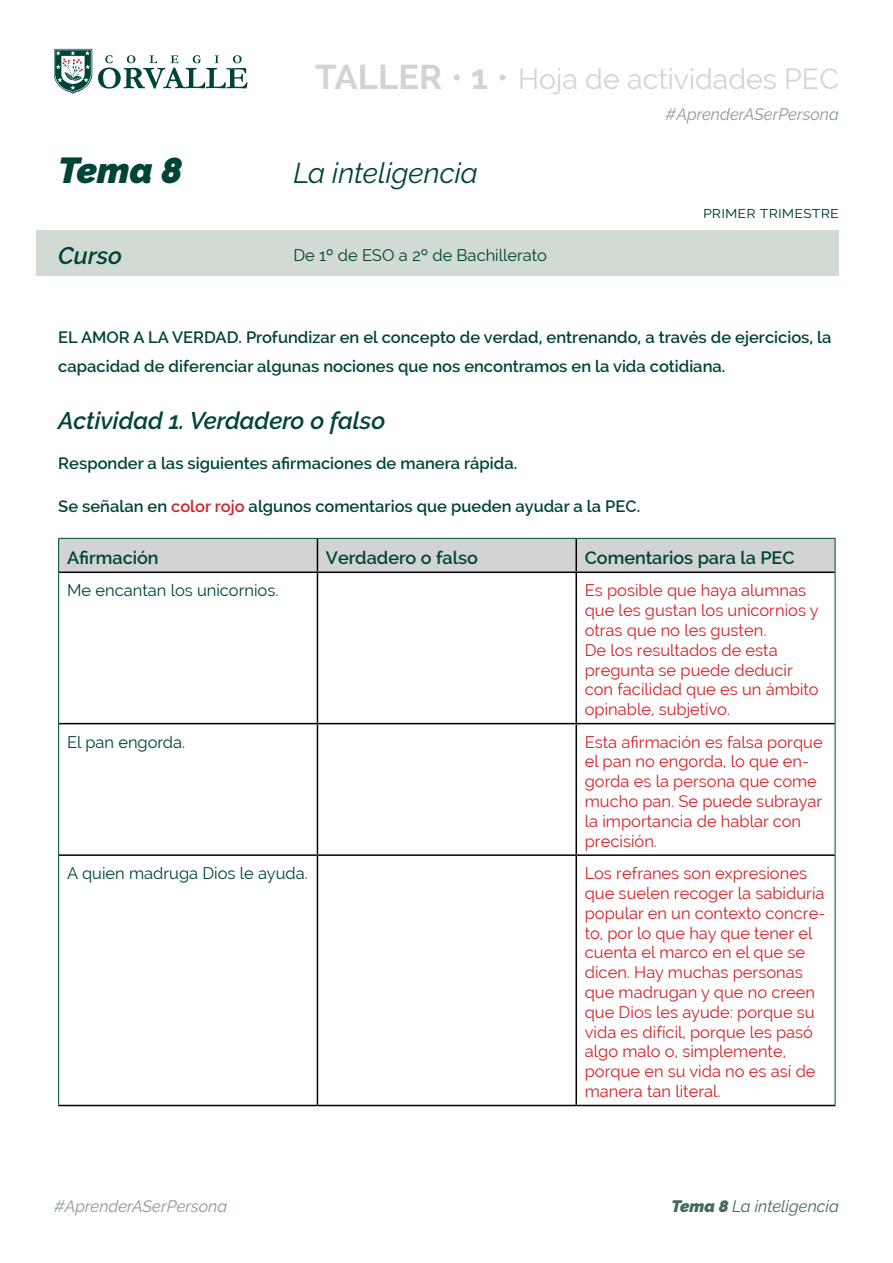
<style>
.page{position:relative;width:893px;height:1263px;background:#fff}
.page>*{position:absolute;margin:0;border:0;box-sizing:border-box;transform-origin:0 0}
.t1{font:italic 900 36px "Raleway";color:#004337}
.t2{font:28.5px "Raleway";color:#d2d3d3}
.t3{font:italic 28.5px "Raleway";color:#004337}
.t4{font:italic 600 24px "Raleway";color:#004337}
.t5{font:600 18px "Raleway";color:#004338}
.t6{font:16.5px/19.8px "Raleway";color:#d22229}
.t7{font:600 16.5px/28.8px "Raleway";color:#004337}
.t8{font:16.5px "Raleway";color:#004338}
.t9{font:16.5px "Raleway";color:#004337}
.t10{font:italic 16.5px "Raleway";color:#879a94}
.t11{font:italic 16.5px "Raleway";color:#45685f}
.s1{font-weight:700;font-size:34.5px}
.s2{font-size:34.5px}
.s3{color:#d22229}
.s4{font-weight:900}
</style>
<div class="page">
<svg style="left:98px;top:55px;width:150px;height:34px"></svg>
<svg style="left:54px;top:49px;width:38px;height:45px"></svg>
<div style="left:37px;top:230px;width:802px;height:46px;background:#d2dad4"></div>
<div style="left:59px;top:539px;width:776px;height:32px;background:#d2d3d3"></div>
<hr style="left:317px;top:539px;width:1px;height:32px;background:#000">
<hr style="left:575px;top:539px;width:2px;height:32px;background:#000">
<hr style="left:59px;top:571px;width:258px;height:2px;background:#000">
<hr style="left:317px;top:571px;width:259px;height:2px;background:#000">
<hr style="left:317px;top:573px;width:1px;height:150px;background:#000">
<hr style="left:576px;top:571px;width:259px;height:2px;background:#000">
<hr style="left:575px;top:573px;width:2px;height:150px;background:#000">
<hr style="left:59px;top:723px;width:258px;height:1px;background:#000">
<hr style="left:317px;top:723px;width:259px;height:1px;background:#000">
<hr style="left:317px;top:724px;width:1px;height:130px;background:#000">
<hr style="left:576px;top:723px;width:259px;height:1px;background:#000">
<hr style="left:575px;top:724px;width:2px;height:130px;background:#000">
<hr style="left:59px;top:854px;width:258px;height:2px;background:#000">
<hr style="left:317px;top:854px;width:259px;height:2px;background:#000">
<hr style="left:317px;top:856px;width:1px;height:249px;background:#000">
<hr style="left:576px;top:854px;width:259px;height:2px;background:#000">
<hr style="left:575px;top:856px;width:2px;height:249px;background:#000">
<hr style="left:58px;top:1105px;width:259px;height:1px;background:#000">
<hr style="left:317px;top:1105px;width:259px;height:1px;background:#000">
<hr style="left:576px;top:1105px;width:259px;height:1px;background:#000">
<hr style="left:58px;top:538px;width:259px;height:1px;background:#004338">
<hr style="left:58px;top:539px;width:1px;height:33px;background:#004338">
<hr style="left:317px;top:538px;width:259px;height:1px;background:#004338">
<hr style="left:576px;top:538px;width:259px;height:1px;background:#004338">
<hr style="left:835px;top:539px;width:1px;height:33px;background:#004338">
<hr style="left:58px;top:572px;width:1px;height:152px;background:#004338">
<hr style="left:835px;top:572px;width:1px;height:152px;background:#004338">
<hr style="left:58px;top:724px;width:1px;height:131px;background:#004338">
<hr style="left:835px;top:724px;width:1px;height:131px;background:#004338">
<hr style="left:58px;top:855px;width:1px;height:250px;background:#004338">
<hr style="left:835px;top:855px;width:1px;height:250px;background:#004338">
<h2 class="t2" style="left:315px;top:63px;width:525px"><span class="s1">TALLER</span> <span class="s2">•</span> <span class="s1">1</span> <span class="s2">•</span> Hoja de actividades PEC</h2>
<h1 class="t1" style="left:58px;top:149px;width:126px">Tema 8</h1>
<h3 class="t4" style="left:58px;top:242px;width:65px">Curso</h3>
<h2 class="t3" style="left:293px;top:156px;width:186px">La inteligencia</h2>
<p class="t9" style="left:293px;top:245px;width:255px">De 1º de ESO a 2º de Bachillerato</p>
<p class="t10" style="left:666px;top:104px;width:175px">#AprenderASerPersona</p>
<p class="t9" style="left:703px;top:202px;width:137px">primer trimestre</p>
<p class="t7" style="left:58px;top:323px;width:775px">EL AMOR A LA VERDAD. Profundizar en el concepto de verdad, entrenando, a través de ejercicios, la capacidad de diferenciar algunas nociones que nos encontramos en la vida cotidiana.</p>
<h3 class="t4" style="left:58px;top:407px;width:329px">Actividad 1. Verdadero o falso</h3>
<p class="t7" style="left:58px;top:449px;width:461px">Responder a las siguientes afirmaciones de manera rápida.</p>
<p class="t7" style="left:58px;top:492px;width:583px">Se señalan en <span class="s3">color rojo</span> algunos comentarios que pueden ayudar a la PEC.</p>
<p class="t5" style="left:67px;top:547px;width:93px">Afirmación</p>
<p class="t5" style="left:326px;top:547px;width:153px">Verdadero o falso</p>
<p class="t5" style="left:585px;top:547px;width:211px">Comentarios para la PEC</p>
<p class="t8" style="left:67px;top:581px;width:213px">Me encantan los unicornios.</p>
<p class="t6" style="left:585px;top:580px;width:235px">Es posible que haya alumnas que les gustan los unicornios y otras que no les gusten.<br>De los resultados de esta pregunta se puede deducir con facilidad que es un ámbito opinable, subjetivo.</p>
<p class="t8" style="left:67px;top:732px;width:120px">El pan engorda.</p>
<p class="t6" style="left:585px;top:732px;width:239px">Esta afirmación es falsa porque el pan no engorda, lo que en&shy;gorda es la persona que come mucho pan. Se puede subrayar la importancia de hablar con precisión.</p>
<p class="t8" style="left:67px;top:864px;width:242px">A quien madruga Dios le ayuda.</p>
<p class="t6" style="left:585px;top:863px;width:242px">Los refranes son expresiones que suelen recoger la sabiduría popular en un contexto concre&shy;to, por lo que hay que tener el cuenta el marco en el que se dicen. Hay muchas personas que madrugan y que no creen que Dios les ayude: porque su vida es difícil, porque les pasó algo malo o, simplemente, porque en su vida no es así de manera tan literal.</p>
<p class="t10" style="left:54px;top:1196px;width:175px">#AprenderASerPersona</p>
<p class="t11" style="left:672px;top:1196px;width:169px"><span class="s4">Tema 8</span> La inteligencia</p>
</div>
